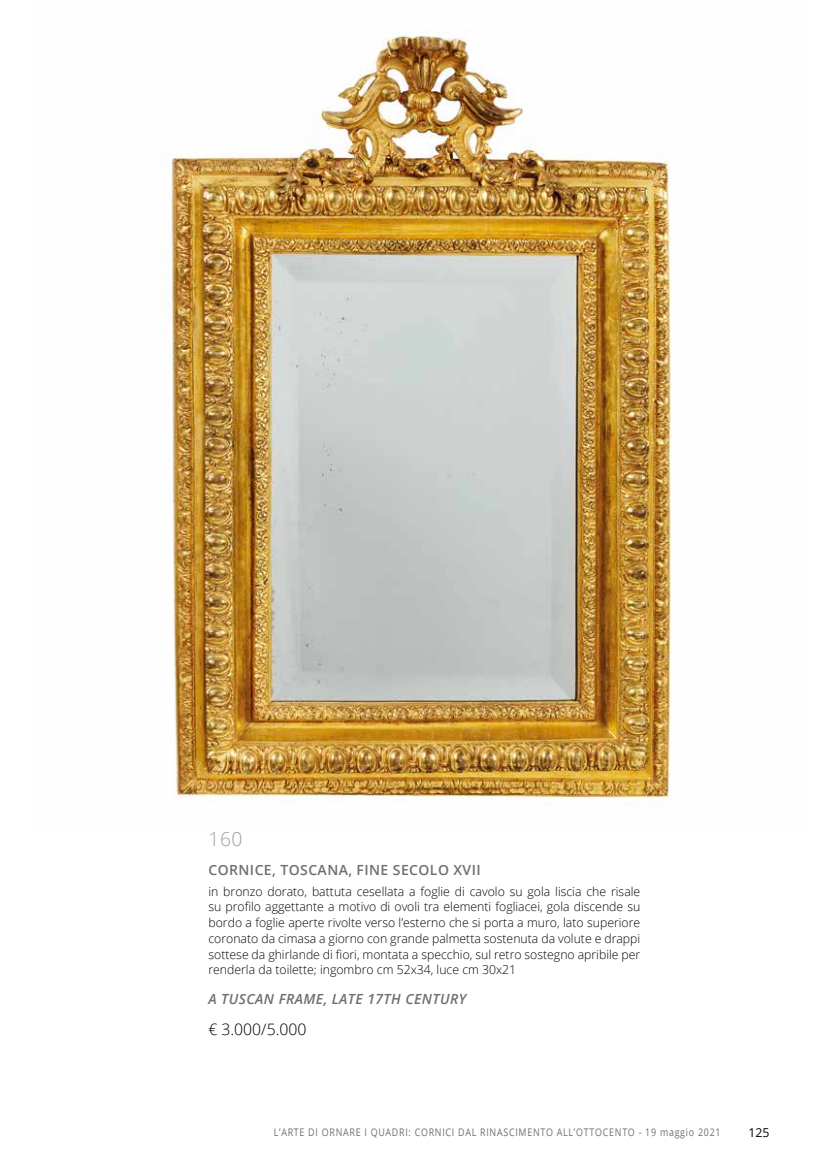
<style>
.page{position:relative;width:819px;height:1166px;background:#fff}
.page>*{position:absolute;margin:0;border:0;box-sizing:border-box;transform-origin:0 0}
.t1{font:300 19.25px "Open Sans";color:#9d9d9c}
.t2{font:300 15.75px "Open Sans";color:#000}
.t3{font:600 14px "Open Sans";letter-spacing:.03em;color:#706f6f}
.t4{font:italic 600 14px "Open Sans";letter-spacing:.03em;color:#706f6f}
.t5{font:300 12.25px/15.8px "Open Sans";color:#000;text-align:justify}
.t6{font:12.25px "Open Sans";color:#000}
.t7{font:10.5px "Open Sans";letter-spacing:.08em;color:#706f6f;scale:.85 1}
</style>
<div class="page">
<img style="left:166px;top:29px;width:505px;height:775px">
<h1 class="t1" style="left:208px;top:825px;width:36px">160</h1>
<p class="t3" style="left:208px;top:860px;width:274px">CORNICE, TOSCANA, FINE SECOLO XVII</p>
<p class="t5" style="left:208px;top:883px;width:433px">in bronzo dorato, battuta cesellata a foglie di cavolo su gola liscia che risale su profilo aggettante a motivo di ovoli tra elementi fogliacei, gola discende su bordo a foglie aperte rivolte verso l’esterno che si porta a muro, lato superiore coronato da cimasa a giorno con grande palmetta sostenuta da volute e drappi sottese da ghirlande di fiori, montata a specchio, sul retro sostegno apribile per renderla da toilette; ingombro cm 52x34, luce cm 30x21</p>
<p class="t4" style="left:208px;top:989px;width:259px">A TUSCAN FRAME, LATE 17TH CENTURY</p>
<p class="t2" style="left:208px;top:1018px;width:99px">€ 3.000/5.000</p>
<p class="t7" style="left:274px;top:1124px;width:527px">L’ARTE DI ORNARE I QUADRI: CORNICI DAL RINASCIMENTO ALL’OTTOCENTO - 19 maggio 2021</p>
<p class="t6" style="left:748px;top:1124px;width:23px">125</p>
</div>
